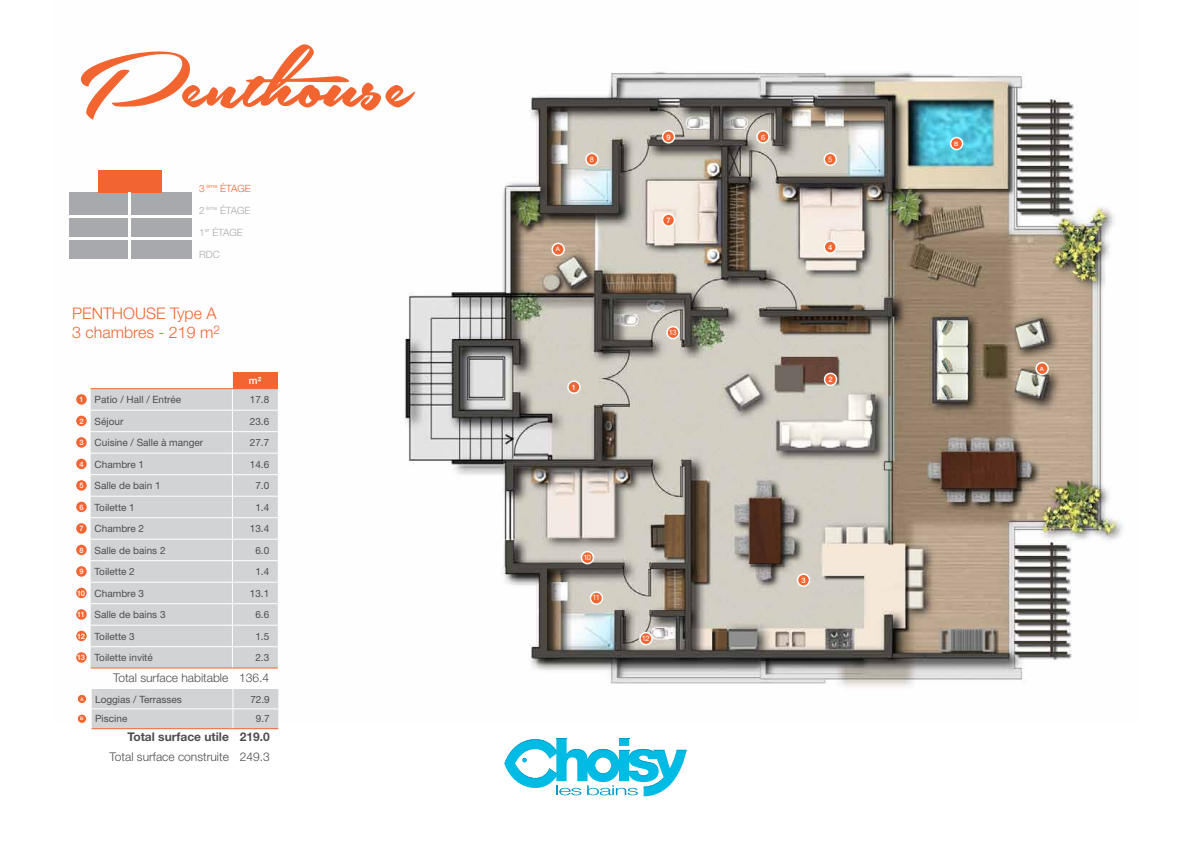
<style>
.page{position:relative;width:1191px;height:842px;background:#fff}
.page>*{position:absolute;margin:0;border:0;box-sizing:border-box;transform-origin:0 0}
.t1{font:110.5px "Southern Aire Personal Use Only";color:#f26531}
.t2{font:300 16px/19.2px "Helvetica Neue LT Std";color:#f26531}
.t3{font:300 12px "Helvetica Neue LT Std";color:#4d4d4f}
.t4{font:700 12px "Helvetica Neue LT Std";color:#4d4d4f}
.t5{font:10px "Helvetica Neue LT Std";color:#4d4d4f}
.t6{font:300 10px "Helvetica Neue LT Std";color:#a7a9ac}
.t7{font:300 10px "Helvetica Neue LT Std";color:#f26531}
.t8{font:500 10px "Helvetica Neue LT Std";color:#fff}
.t9{font:7.5px "Helvetica Neue LT Std";letter-spacing:-.08em;color:#fff}
.t10{font:500 7.5px "Helvetica Neue LT Std";color:#fff}
.t11{font:500 6px "Helvetica Neue LT Std";color:#fff}
.s1{font-weight:500;font-size:7.5px;color:#fff}
</style>
<div class="page">
<img style="left:278px;top:71px;width:846px;height:651px">
<div style="left:568px;top:381px;width:12px;height:12px;background:#f26531;border-radius:50%"></div>
<div style="left:567px;top:380px;width:13px;height:14px;border:2px solid #fff;border-radius:50%"></div>
<div style="left:824px;top:373px;width:12px;height:12px;background:#f26531;border-radius:50%"></div>
<div style="left:823px;top:373px;width:14px;height:13px;border:2px solid #fff;border-radius:50%"></div>
<div style="left:797px;top:574px;width:12px;height:12px;background:#f26531;border-radius:50%"></div>
<div style="left:796px;top:573px;width:14px;height:14px;border:2px solid #fff;border-radius:50%"></div>
<div style="left:662px;top:214px;width:12px;height:12px;background:#f26531;border-radius:50%"></div>
<div style="left:661px;top:213px;width:14px;height:14px;border:2px solid #fff;border-radius:50%"></div>
<div style="left:824px;top:241px;width:12px;height:12px;background:#f26531;border-radius:50%"></div>
<div style="left:823px;top:240px;width:14px;height:14px;border:2px solid #fff;border-radius:50%"></div>
<div style="left:824px;top:153px;width:12px;height:12px;background:#f26531;border-radius:50%"></div>
<div style="left:823px;top:153px;width:14px;height:13px;border:2px solid #fff;border-radius:50%"></div>
<div style="left:757px;top:131px;width:12px;height:12px;background:#f26531;border-radius:50%"></div>
<div style="left:756px;top:130px;width:13px;height:14px;border:2px solid #fff;border-radius:50%"></div>
<div style="left:662px;top:131px;width:12px;height:12px;background:#f26531;border-radius:50%"></div>
<div style="left:661px;top:130px;width:14px;height:14px;border:2px solid #fff;border-radius:50%"></div>
<div style="left:581px;top:552px;width:12px;height:12px;background:#f26531;border-radius:50%"></div>
<div style="left:580px;top:551px;width:14px;height:13px;border:2px solid #fff;border-radius:50%"></div>
<div style="left:590px;top:592px;width:12px;height:12px;background:#f26531;border-radius:50%"></div>
<div style="left:589px;top:591px;width:14px;height:14px;border:2px solid #fff;border-radius:50%"></div>
<div style="left:640px;top:633px;width:12px;height:12px;background:#f26531;border-radius:50%"></div>
<div style="left:639px;top:632px;width:13px;height:13px;border:2px solid #fff;border-radius:50%"></div>
<div style="left:667px;top:327px;width:12px;height:12px;background:#f26531;border-radius:50%"></div>
<div style="left:666px;top:326px;width:13px;height:13px;border:2px solid #fff;border-radius:50%"></div>
<div style="left:586px;top:153px;width:12px;height:12px;background:#f26531;border-radius:50%"></div>
<div style="left:585px;top:153px;width:13px;height:13px;border:2px solid #fff;border-radius:50%"></div>
<div style="left:1036px;top:363px;width:12px;height:12px;background:#f26531;border-radius:50%"></div>
<div style="left:1035px;top:362px;width:13px;height:13px;border:2px solid #fff;border-radius:50%"></div>
<div style="left:552px;top:243px;width:12px;height:12px;background:#f26531;border-radius:50%"></div>
<div style="left:551px;top:243px;width:14px;height:13px;border:2px solid #fff;border-radius:50%"></div>
<div style="left:950px;top:138px;width:12px;height:12px;background:#f26531;border-radius:50%"></div>
<div style="left:949px;top:137px;width:14px;height:13px;border:2px solid #fff;border-radius:50%"></div>
<svg style="left:76px;top:372px;width:202px;height:358px"></svg>
<hr style="left:92px;top:728px;width:141px;height:1px;background:#f26531">
<hr style="left:233px;top:728px;width:45px;height:1px;background:#f26531">
<div style="left:77px;top:694px;width:10px;height:10px;background:#f26531;border-radius:50%"></div>
<div style="left:77px;top:694px;width:10px;height:10px;border:1px solid #fff;border-radius:50%"></div>
<div style="left:77px;top:714px;width:10px;height:9px;background:#f26531;border-radius:50%"></div>
<div style="left:77px;top:713px;width:10px;height:11px;border:1px solid #fff;border-radius:50%"></div>
<svg style="left:504px;top:738px;width:182px;height:58px"></svg>
<div style="left:69px;top:192px;width:123px;height:67px;background:#a7a9ac"></div>
<div style="left:98px;top:170px;width:64px;height:22px;background:#f26531"></div>
<hr style="left:128px;top:192px;width:3px;height:69px;background:#fff">
<hr style="left:69px;top:237px;width:123px;height:2px;background:#fff">
<hr style="left:69px;top:215px;width:123px;height:2px;background:#fff">
<h1 class="t1" style="left:75px;top:26px;width:339px">Penthouse</h1>
<p class="t7" style="left:199px;top:182px;width:53px">3 <sup>ème</sup> ÉTAGE</p>
<p class="t6" style="left:199px;top:204px;width:53px">2 <sup>ème</sup> ÉTAGE</p>
<p class="t6" style="left:199px;top:226px;width:45px">1<sup>er</sup> ÉTAGE</p>
<p class="t6" style="left:199px;top:248px;width:22px">RDC</p>
<h2 class="t2" style="left:72px;top:303px;width:149px">PENTHOUSE Type A<br>3 chambres - 219 m<sup>2</sup></h2>
<p class="t8" style="left:249px;top:374px;width:14px">m²</p>
<p class="t5" style="left:79px;top:393px;width:103px"><span class="s1">1</span> Patio / Hall / Entrée</p>
<p class="t5" style="left:250px;top:393px;width:21px">17.8</p>
<p class="t5" style="left:79px;top:415px;width:46px"><span class="s1">2</span> Séjour</p>
<p class="t5" style="left:250px;top:415px;width:21px">23.6</p>
<p class="t5" style="left:79px;top:436px;width:125px"><span class="s1">3</span> Cuisine / Salle à manger</p>
<p class="t5" style="left:250px;top:436px;width:21px">27.7</p>
<p class="t5" style="left:79px;top:458px;width:66px"><span class="s1">4</span> Chambre 1</p>
<p class="t5" style="left:250px;top:458px;width:21px">14.6</p>
<p class="t5" style="left:79px;top:479px;width:83px"><span class="s1">5</span> Salle de bain 1</p>
<p class="t5" style="left:255px;top:479px;width:15px">7.0</p>
<p class="t5" style="left:79px;top:501px;width:57px"><span class="s1">6</span> Toilette 1</p>
<p class="t5" style="left:255px;top:501px;width:15px">1.4</p>
<p class="t5" style="left:79px;top:522px;width:66px"><span class="s1">7</span> Chambre 2</p>
<p class="t5" style="left:250px;top:522px;width:21px">13.4</p>
<p class="t5" style="left:79px;top:544px;width:88px"><span class="s1">8</span> Salle de bains 2</p>
<p class="t5" style="left:255px;top:544px;width:15px">6.0</p>
<p class="t5" style="left:79px;top:565px;width:57px"><span class="s1">9</span> Toilette 2</p>
<p class="t5" style="left:255px;top:565px;width:15px">1.4</p>
<p class="t5" style="left:77px;top:587px;width:68px"><span class="s1">10</span> Chambre 3</p>
<p class="t5" style="left:250px;top:587px;width:21px">13.1</p>
<p class="t5" style="left:77px;top:608px;width:90px"><span class="s1">11</span> Salle de bains 3</p>
<p class="t5" style="left:255px;top:608px;width:15px">6.6</p>
<p class="t5" style="left:77px;top:630px;width:59px"><span class="s1">12</span> Toilette 3</p>
<p class="t5" style="left:255px;top:630px;width:15px">1.5</p>
<p class="t5" style="left:77px;top:651px;width:77px"><span class="s1">13</span> Toilette invité</p>
<p class="t5" style="left:255px;top:651px;width:15px">2.3</p>
<p class="t3" style="left:113px;top:671px;width:158px">Total surface habitable 136.4</p>
<p class="t5" style="left:80px;top:693px;width:103px"><sup>A</sup> Loggias / Terrasses</p>
<p class="t5" style="left:250px;top:693px;width:21px">72.9</p>
<p class="t5" style="left:80px;top:713px;width:49px"><sup>B</sup> Piscine</p>
<p class="t5" style="left:256px;top:713px;width:15px">9.7</p>
<p class="t4" style="left:127px;top:729px;width:144px">Total surface utile 219.0</p>
<p class="t3" style="left:109px;top:749px;width:162px">Total surface construite 249.3</p>
<p class="t9" style="left:590px;top:155px;width:6px">8</p>
<p class="t11" style="left:556px;top:246px;width:6px">A</p>
<p class="t10" style="left:572px;top:383px;width:6px">1</p>
<p class="t10" style="left:666px;top:132px;width:6px">9</p>
<p class="t9" style="left:761px;top:132px;width:6px">6</p>
<p class="t10" style="left:666px;top:216px;width:6px">7</p>
<p class="t9" style="left:669px;top:328px;width:9px">13</p>
<p class="t9" style="left:828px;top:155px;width:6px">5</p>
<p class="t10" style="left:828px;top:243px;width:6px">4</p>
<p class="t10" style="left:828px;top:375px;width:6px">2</p>
<p class="t9" style="left:583px;top:553px;width:9px">10</p>
<p class="t9" style="left:592px;top:593px;width:9px">11</p>
<p class="t9" style="left:642px;top:634px;width:9px">12</p>
<p class="t10" style="left:801px;top:576px;width:6px">3</p>
<p class="t11" style="left:954px;top:140px;width:6px">B</p>
<p class="t11" style="left:1039px;top:365px;width:6px">A</p>
</div>
